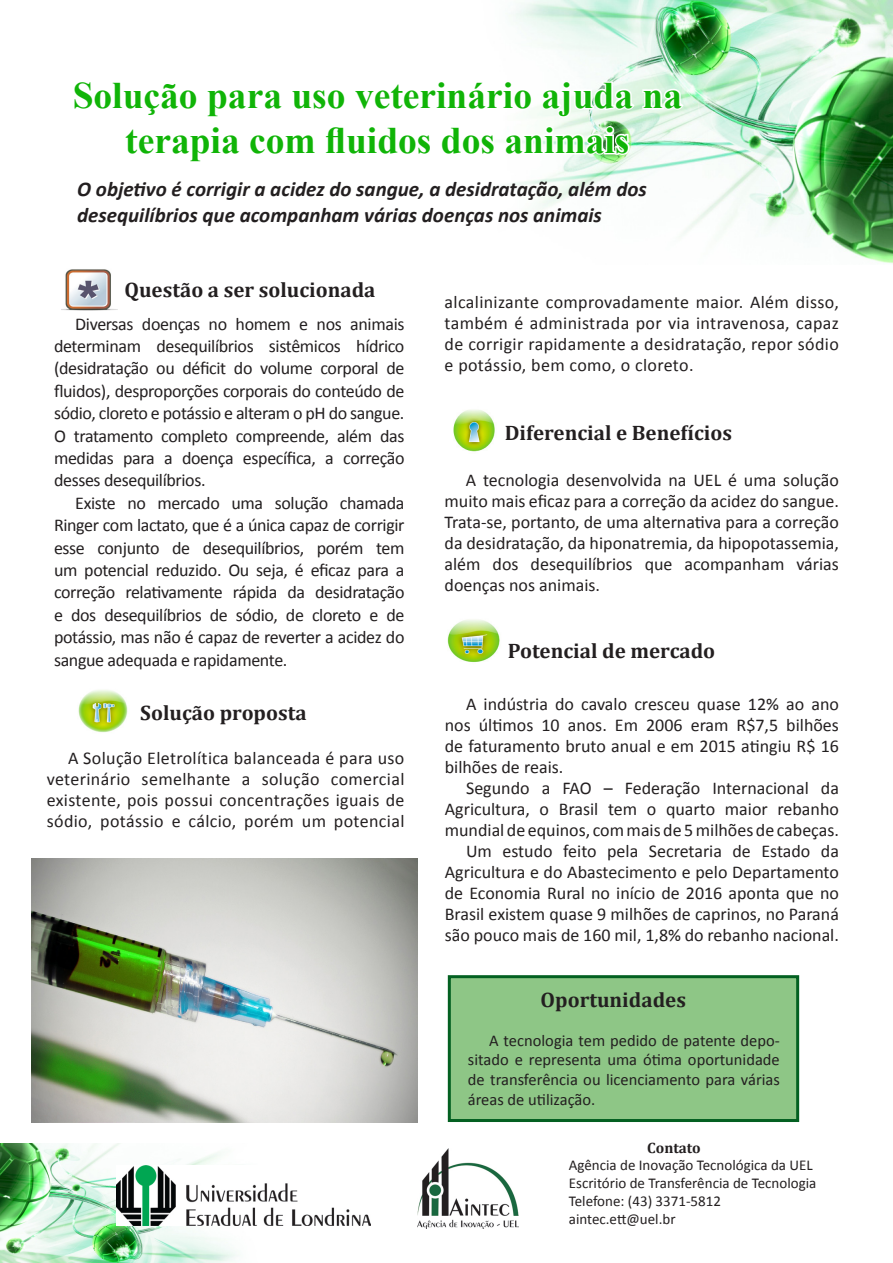
<style>
.page{position:relative;width:893px;height:1263px;background:#fff}
.page>*{position:absolute;margin:0;border:0;box-sizing:border-box;transform-origin:0 0}
.t1{font:700 37.5px/45px "Times New Roman";color:#10b407;text-align:center}
.t2{font:italic 700 21px/25.2px "Calibri";color:#231f20}
.t3{font:700 21px "Cambria";color:#231f20}
.t4{font:18px/21px "Calibri";color:#231f20;text-align:justify}
.t5{font:16.5px/19.8px "Calibri";color:#231f20;text-align:justify}
.t6{font:15px "Calibri";color:#231f20}
.t7{font:700 15px "Cambria";color:#231f20}
</style>
<div class="page">
<img style="left:511px;top:0;width:382px;height:264px">
<svg style="left:509px;top:26px;width:176px;height:153px"></svg>
<div style="left:448px;top:975px;width:351px;height:147px;background:#8ec686;border:3px solid #036021"></div>
<img style="left:0;top:1143px;width:257px;height:120px">
<img style="left:62px;top:269px;width:56px;height:41px">
<img style="left:78px;top:690px;width:50px;height:43px">
<img style="left:453px;top:410px;width:42px;height:42px">
<img style="left:448px;top:619px;width:52px;height:43px">
<img style="left:417px;top:1148px;width:101px;height:80px">
<img style="left:117px;top:1166px;width:253px;height:59px">
<img style="left:31px;top:859px;width:386px;height:264px">
<p class="t1" style="left:73px;top:72px;width:611px">Solução para uso veterinário ajuda na terapia com fluidos dos animais</p>
<p class="t2" style="left:77px;top:177px;width:571px">O objetivo é corrigir a acidez do sangue, a desidratação, além dos desequilíbrios que acompanham várias doenças nos animais</p>
<p class="t3" style="left:124px;top:275px;width:253px">Questão a ser solucionada</p>
<p class="t4" style="left:54px;top:312px;width:352px;line-height:22.4px;text-indent:21px">Diversas doenças no homem e nos animais determinam desequilíbrios sistêmicos hídrico (desidratação ou déficit do volume corporal de fluidos), desproporções corporais do conteúdo de sódio, cloreto e potássio e alteram o pH do sangue.<br>O tratamento completo compreende, além das medidas para a doença específica, a correção desses desequilíbrios.</p>
<p class="t4" style="left:54px;top:492px;width:352px;line-height:22.4px;text-indent:21px">Existe no mercado uma solução chamada Ringer com lactato, que é a única capaz de corrigir esse conjunto de desequilíbrios, porém tem um potencial reduzido. Ou seja, é eficaz para a correção relativamente rápida da desidratação e dos desequilíbrios de sódio, de cloreto e de potássio, mas não é capaz de reverter a acidez do sangue adequada e rapidamente.</p>
<p class="t3" style="left:140px;top:698px;width:168px">Solução proposta</p>
<p class="t4" style="left:47px;top:748px;width:359px;text-indent:21px">A Solução Eletrolítica balanceada é para uso veterinário semelhante a solução comercial existente, pois possui concentrações iguais de sódio, potássio e cálcio, porém um potencial</p>
<p class="t4" style="left:445px;top:292px;width:396px">alcalinizante comprovadamente maior. Além disso, também é administrada por via intravenosa, capaz de corrigir rapidamente a desidratação, repor sódio e potássio, bem como, o cloreto.</p>
<p class="t3" style="left:505px;top:418px;width:229px">Diferencial e Benefícios</p>
<p class="t4" style="left:445px;top:470px;width:396px;text-indent:21px">A tecnologia desenvolvida na UEL é uma solução muito mais eficaz para a correção da acidez do sangue.<br>Trata-se, portanto, de uma alternativa para a correção da desidratação, da hiponatremia, da hipopotassemia, além dos desequilíbrios que acompanham várias doenças nos animais.</p>
<p class="t3" style="left:508px;top:636px;width:209px">Potencial de mercado</p>
<p class="t4" style="left:445px;top:693px;width:396px;text-indent:21px">A indústria do cavalo cresceu quase 12% ao ano nos últimos 10 anos. Em 2006 eram R$7,5 bilhões de faturamento bruto anual e em 2015 atingiu R$ 16 bilhões de reais.</p>
<p class="t4" style="left:445px;top:777px;width:396px;text-indent:21px">Segundo a FAO – Federação Internacional da Agricultura, o Brasil tem o quarto maior rebanho mundial de equinos, com mais de 5 milhões de cabeças.</p>
<p class="t4" style="left:445px;top:840px;width:396px;text-indent:21px">Um estudo feito pela Secretaria de Estado da Agricultura e do Abastecimento e pelo Departamento de Economia Rural no início de 2016 aponta que no Brasil existem quase 9 milhões de caprinos, no Paraná são pouco mais de 160 mil, 1,8% do rebanho nacional.</p>
<p class="t3" style="left:541px;top:985px;width:147px">Oportunidades</p>
<p class="t5" style="left:468px;top:1030px;width:313px;text-indent:21px">A tecnologia tem pedido de patente depo&shy;sitado e representa uma ótima oportunidade de transferência ou licenciamento para várias áreas de utilização.</p>
<p class="t7" style="left:647px;top:1137px;width:55px">Contato</p>
<p class="t6" style="left:569px;top:1156px;width:245px">Agência de Inovação Tecnológica da UEL</p>
<p class="t6" style="left:569px;top:1174px;width:249px">Escritório de Transferência de Tecnologia</p>
<p class="t6" style="left:569px;top:1192px;width:154px">Telefone: (43) 3371-5812</p>
<p class="t6" style="left:569px;top:1210px;width:108px">aintec.ett@uel.br</p>
</div>
